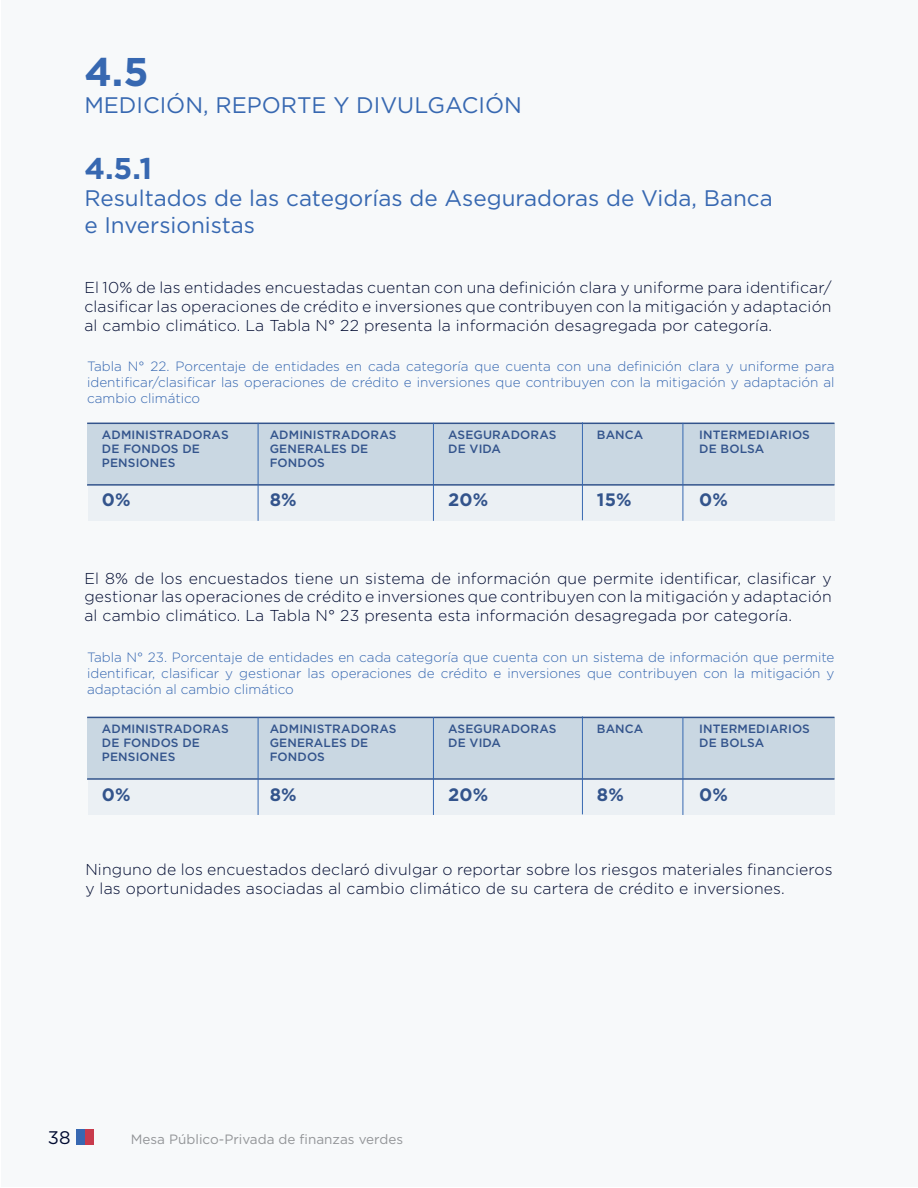
<style>
.page{position:relative;width:918px;height:1188px;background:#fff}
.page>*{position:absolute;margin:0;border:0;box-sizing:border-box;transform-origin:0 0}
.t1{font:700 40.05px "Gotham";color:#3768b1}
.t2{font:700 30px "Gotham";color:#3768b1}
.t3{font:22.5px/27px "Gotham";color:#3768b1}
.t4{font:18.3px "Gotham";color:#010b31}
.t5{font:700 18px "Gotham";color:#33548c}
.t6{font:300 15.75px/18.9px "Gotham";letter-spacing:.01em;color:#010b31;text-align:justify}
.t7{font:300 13.5px/16.2px "Gotham";color:#3768b1;text-align:justify}
.t8{font:13.5px "Gotham";color:#939598}
.t9{font:500 12px/14.4px "Gotham";letter-spacing:.01em;color:#33548c}
</style>
<div class="page">
<div style="left:1px;top:0;width:917px;height:1186px;background:#f7f9fa"></div>
<div style="left:85px;top:1129px;width:9px;height:16px;background:#c83b4c"></div>
<div style="left:77px;top:1129px;width:8px;height:16px;background:#3768b1"></div>
<div style="left:87px;top:423px;width:747px;height:63px;background:#c9d7e2"></div>
<div style="left:87px;top:717px;width:747px;height:63px;background:#c9d7e2"></div>
<hr style="left:87px;top:423px;width:747px;height:1px;background:#33548c">
<hr style="left:87px;top:717px;width:747px;height:1px;background:#33548c">
<div style="left:88px;top:485px;width:746px;height:36px;background:#ebf0f4"></div>
<div style="left:88px;top:779px;width:746px;height:36px;background:#ebf0f4"></div>
<hr style="left:87px;top:484px;width:747px;height:2px;background:#33548c">
<hr style="left:87px;top:778px;width:747px;height:2px;background:#33548c">
<hr style="left:258px;top:423px;width:1px;height:98px;background:#3768b1">
<hr style="left:258px;top:717px;width:1px;height:98px;background:#3768b1">
<hr style="left:433px;top:423px;width:1px;height:98px;background:#3768b1">
<hr style="left:433px;top:717px;width:1px;height:98px;background:#3768b1">
<hr style="left:683px;top:423px;width:1px;height:98px;background:#3768b1">
<hr style="left:683px;top:717px;width:1px;height:98px;background:#3768b1">
<hr style="left:582px;top:422px;width:1px;height:98px;background:#3768b1">
<hr style="left:582px;top:716px;width:1px;height:98px;background:#3768b1">
<h1 class="t1" style="left:84px;top:45px;width:66px">4.5</h1>
<h3 class="t3" style="left:84px;top:91px;width:439px">MEDICIÓN, REPORTE Y DIVULGACIÓN</h3>
<h2 class="t2" style="left:84px;top:149px;width:69px">4.5.1</h2>
<h3 class="t3" style="left:84px;top:184px;width:690px">Resultados de las categorías de Aseguradoras de Vida, Banca e Inversionistas</h3>
<p class="t6" style="left:84px;top:278px;width:749px">El 10% de las entidades encuestadas cuentan con una definición clara y uniforme para identificar/ clasificar las operaciones de crédito e inversiones que contribuyen con la mitigación y adaptación al cambio climático. La Tabla N° 22 presenta la información desagregada por categoría.</p>
<p class="t7" style="left:87px;top:358px;width:749px">Tabla N° 22. Porcentaje de entidades en cada categoría que cuenta con una definición clara y uniforme para identificar/clasificar las operaciones de crédito e inversiones que contribuyen con la mitigación y adaptación al cambio climático</p>
<p class="t9" style="left:102px;top:427px;width:128px">ADMINISTRADORAS<br>DE FONDOS DE<br>PENSIONES</p>
<p class="t5" style="left:102px;top:488px;width:30px">0%</p>
<p class="t9" style="left:270px;top:427px;width:128px">ADMINISTRADORAS<br>GENERALES DE<br>FONDOS</p>
<p class="t5" style="left:270px;top:488px;width:28px">8%</p>
<p class="t9" style="left:448px;top:427px;width:110px">ASEGURADORAS<br>DE VIDA</p>
<p class="t5" style="left:448px;top:488px;width:42px">20%</p>
<p class="t9" style="left:597px;top:427px;width:48px">BANCA</p>
<p class="t5" style="left:597px;top:488px;width:36px">15%</p>
<p class="t9" style="left:699px;top:427px;width:112px">INTERMEDIARIOS<br>DE BOLSA</p>
<p class="t5" style="left:699px;top:488px;width:30px">0%</p>
<p class="t6" style="left:84px;top:568px;width:749px">El 8% de los encuestados tiene un sistema de información que permite identificar, clasificar y gestionar las operaciones de crédito e inversiones que contribuyen con la mitigación y adaptación al cambio climático. La Tabla N° 23 presenta esta información desagregada por categoría.</p>
<p class="t7" style="left:87px;top:649px;width:749px">Tabla N° 23. Porcentaje de entidades en cada categoría que cuenta con un sistema de información que permite identificar, clasificar y gestionar las operaciones de crédito e inversiones que contribuyen con la mitigación y adaptación al cambio climático</p>
<p class="t9" style="left:102px;top:721px;width:128px">ADMINISTRADORAS<br>DE FONDOS DE<br>PENSIONES</p>
<p class="t5" style="left:102px;top:782px;width:30px">0%</p>
<p class="t9" style="left:270px;top:721px;width:128px">ADMINISTRADORAS<br>GENERALES DE<br>FONDOS</p>
<p class="t5" style="left:270px;top:782px;width:28px">8%</p>
<p class="t9" style="left:448px;top:721px;width:110px">ASEGURADORAS<br>DE VIDA</p>
<p class="t5" style="left:448px;top:782px;width:42px">20%</p>
<p class="t9" style="left:597px;top:721px;width:48px">BANCA</p>
<p class="t5" style="left:597px;top:782px;width:28px">8%</p>
<p class="t9" style="left:699px;top:721px;width:112px">INTERMEDIARIOS<br>DE BOLSA</p>
<p class="t5" style="left:699px;top:782px;width:30px">0%</p>
<p class="t6" style="left:85px;top:859px;width:749px">Ninguno de los encuestados declaró divulgar o reportar sobre los riesgos materiales financieros y las oportunidades asociadas al cambio climático de su cartera de crédito e inversiones.</p>
<p class="t4" style="left:48px;top:1126px;width:24px">38</p>
<p class="t8" style="left:131px;top:1130px;width:274px">Mesa Público-Privada de finanzas verdes</p>
</div>
